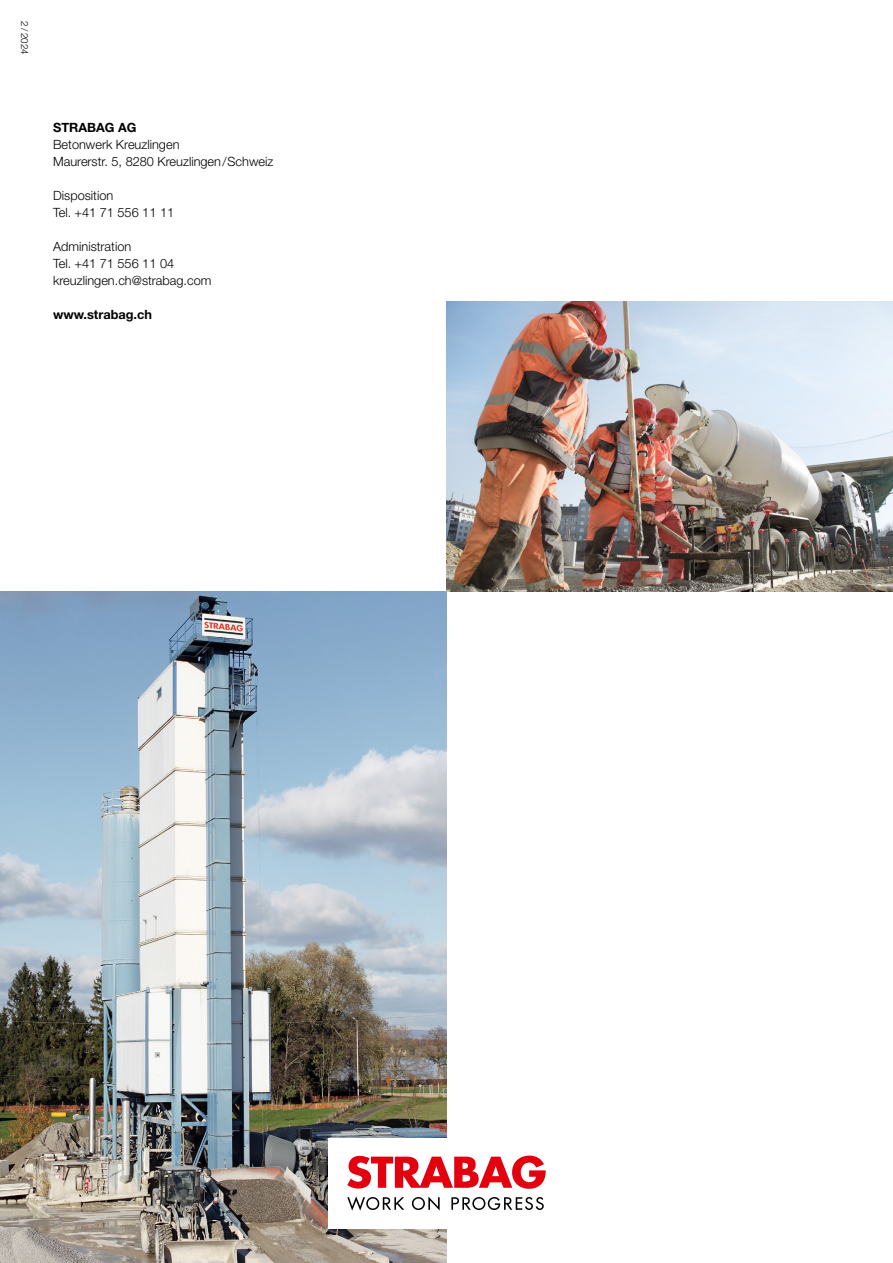
<style>
.page{position:relative;width:893px;height:1263px;background:#fff}
.page>*{position:absolute;margin:0;border:0;box-sizing:border-box;transform-origin:0 0}
.t1{font:300 12.75px/17px "Helvetica Neue LT Pro";color:#000}
.t2{font:700 12.75px "Helvetica Neue LT Pro";color:#000}
.t3{font:300 9.75px "Helvetica Neue LT Pro";color:#000}
</style>
<div class="page">
<img style="left:0;top:591px;width:446px;height:672px">
<img style="left:446px;top:302px;width:447px;height:289px">
<div style="left:328px;top:1138px;width:237px;height:91px;background:#fff"></div>
<svg style="left:347px;top:1155px;width:199px;height:34px"></svg>
<svg style="left:347px;top:1196px;width:57px;height:14px"></svg>
<svg style="left:412px;top:1196px;width:28px;height:14px"></svg>
<svg style="left:451px;top:1197px;width:93px;height:13px"></svg>
<p class="t3" style="left:31px;top:21px;width:35px;rotate:90deg">2 /2024</p>
<p class="t2" style="left:53px;top:119px;width:85px">STRABAG AG</p>
<p class="t1" style="left:53px;top:136px;width:222px">Betonwerk Kreuzlingen<br>Maurerstr. 5, 8280 Kreuzlingen/Schweiz</p>
<p class="t1" style="left:53px;top:187px;width:123px">Disposition<br>Tel. +41 71 556 11 11</p>
<p class="t1" style="left:53px;top:238px;width:160px">Administration<br>Tel. +41 71 556 11 04 kreuzlingen.ch@strabag.com</p>
<p class="t2" style="left:53px;top:306px;width:100px">www.strabag.ch</p>
</div>
